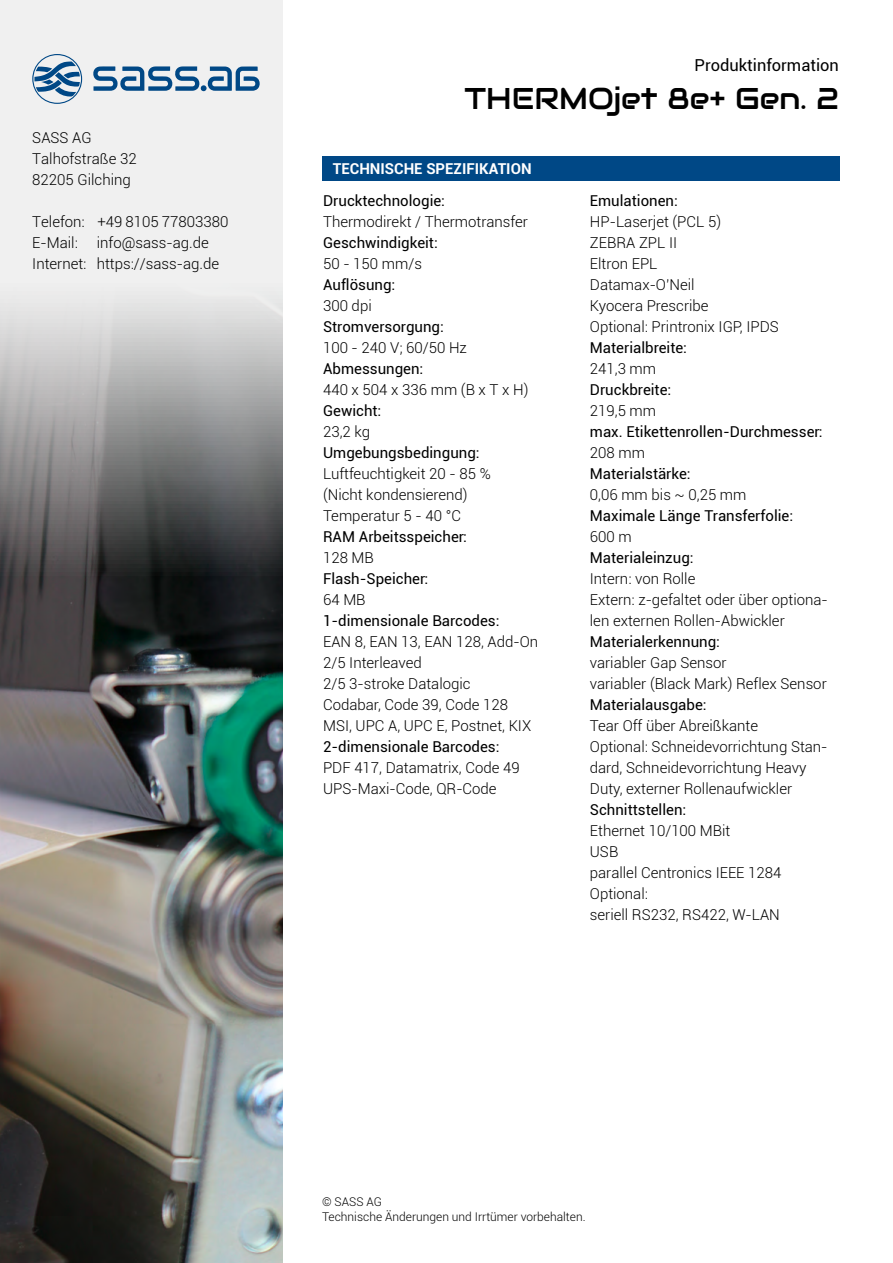
<style>
.page{position:relative;width:893px;height:1263px;background:#fff}
.page>*{position:absolute;margin:0;border:0;box-sizing:border-box;transform-origin:0 0}
.t1{font:30px "Audiowide";color:#000}
.t2{font:16.5px "Roboto";color:#000}
.t3{font:300 15px/21px "Roboto";color:#000}
.t4{font:15px "Roboto";color:#000}
.t5{font:700 15px "Roboto";color:#fff}
.t6{font:300 12px/14.4px "Roboto";color:#000}
</style>
<div class="page">
<div style="left:0;top:0;width:283px;height:1263px;background:#f0f0f0"></div>
<img style="left:0;top:303px;width:283px;height:960px">
<svg style="left:93px;top:66px;width:167px;height:25px"></svg>
<svg style="left:32px;top:54px;width:50px;height:50px"></svg>
<div style="left:322px;top:156px;width:518px;height:25px;background:#004886"></div>
<p class="t3" style="left:32px;top:127px;width:106px">SASS AG<br>Talhofstraße 32<br>82205 Gilching</p>
<p class="t3" style="left:32px;top:211px;width:198px">Telefon: +49 8105 77803380<br>E-Mail:</p>
<p class="t3" style="left:32px;top:232px;width:188px;text-indent:65px">info@sass-ag.de<br>Internet: https://sass-ag.de</p>
<p class="t2" style="left:695px;top:54px;width:146px">Produktinformation</p>
<h1 class="t1" style="left:464px;top:79px;width:376px">THERMOjet 8e+ Gen. 2</h1>
<p class="t5" style="left:333px;top:158px;width:200px">TECHNISCHE SPEZIFIKATION</p>
<p class="t4" style="left:323px;top:190px;width:123px">Drucktechnologie:</p>
<p class="t3" style="left:323px;top:211px;width:206px">Thermodirekt / Thermotransfer</p>
<p class="t4" style="left:323px;top:232px;width:116px">Geschwindigkeit:</p>
<p class="t3" style="left:323px;top:253px;width:100px">50 - 150 mm/s</p>
<p class="t4" style="left:323px;top:274px;width:74px">Auflösung:</p>
<p class="t3" style="left:323px;top:295px;width:50px">300 dpi</p>
<p class="t4" style="left:323px;top:316px;width:122px">Stromversorgung:</p>
<p class="t3" style="left:323px;top:337px;width:145px">100 - 240 V; 60/50 Hz</p>
<p class="t4" style="left:323px;top:358px;width:102px">Abmessungen:</p>
<p class="t3" style="left:323px;top:379px;width:207px">440 x 504 x 336 mm (B x T x H)</p>
<p class="t4" style="left:323px;top:400px;width:60px">Gewicht:</p>
<p class="t3" style="left:323px;top:421px;width:49px">23,2 kg</p>
<p class="t4" style="left:323px;top:442px;width:158px">Umgebungsbedingung:</p>
<p class="t3" style="left:323px;top:463px;width:169px">Luftfeuchtigkeit 20 - 85 % (Nicht kondensierend)<br>Temperatur 5 - 40 °C</p>
<p class="t4" style="left:323px;top:526px;width:145px">RAM Arbeitsspeicher:</p>
<p class="t3" style="left:323px;top:547px;width:52px">128 MB</p>
<p class="t4" style="left:323px;top:568px;width:107px">Flash-Speicher:</p>
<p class="t3" style="left:323px;top:589px;width:44px">64 MB</p>
<p class="t4" style="left:323px;top:610px;width:178px">1-dimensionale Barcodes:</p>
<p class="t3" style="left:323px;top:631px;width:217px">EAN 8, EAN 13, EAN 128, Add-On<br>2/5 Interleaved<br>2/5 3-stroke Datalogic<br>Codabar, Code 39, Code 128<br>MSI, UPC A, UPC E, Postnet, KIX</p>
<p class="t4" style="left:323px;top:736px;width:178px">2-dimensionale Barcodes:</p>
<p class="t3" style="left:323px;top:757px;width:198px">PDF 417, Datamatrix, Code 49<br>UPS-Maxi-Code, QR-Code</p>
<p class="t4" style="left:590px;top:190px;width:89px">Emulationen:</p>
<p class="t3" style="left:590px;top:211px;width:190px">HP-Laserjet (PCL 5)<br>ZEBRA ZPL II<br>Eltron EPL<br>Datamax-O’Neil<br>Kyocera Prescribe<br>Optional: Printronix IGP, IPDS</p>
<p class="t4" style="left:590px;top:337px;width:99px">Materialbreite:</p>
<p class="t3" style="left:590px;top:358px;width:68px">241,3 mm</p>
<p class="t4" style="left:590px;top:379px;width:83px">Druckbreite:</p>
<p class="t3" style="left:590px;top:400px;width:68px">219,5 mm</p>
<p class="t4" style="left:590px;top:421px;width:234px">max. Etikettenrollen-Durchmesser:</p>
<p class="t3" style="left:590px;top:442px;width:57px">208 mm</p>
<p class="t4" style="left:590px;top:463px;width:102px">Materialstärke:</p>
<p class="t3" style="left:590px;top:484px;width:158px">0,06 mm bis ~ 0,25 mm</p>
<p class="t4" style="left:590px;top:505px;width:205px">Maximale Länge Transferfolie:</p>
<p class="t3" style="left:590px;top:526px;width:43px">600 m</p>
<p class="t4" style="left:590px;top:547px;width:105px">Materialeinzug:</p>
<p class="t3" style="left:590px;top:568px;width:239px">Intern: von Rolle<br>Extern: z-gefaltet oder über optiona&shy;len externen Rollen-Abwickler</p>
<p class="t4" style="left:590px;top:631px;width:132px">Materialerkennung:</p>
<p class="t3" style="left:590px;top:652px;width:238px">variabler Gap Sensor<br>variabler (Black Mark) Reflex Sensor</p>
<p class="t4" style="left:590px;top:694px;width:118px">Materialausgabe:</p>
<p class="t3" style="left:590px;top:715px;width:239px">Tear Off über Abreißkante<br>Optional: Schneidevorrichtung Stan&shy;dard, Schneidevorrichtung Heavy Duty, externer Rollenaufwickler</p>
<p class="t4" style="left:590px;top:799px;width:98px">Schnittstellen:</p>
<p class="t3" style="left:590px;top:820px;width:193px">Ethernet 10/100 MBit<br>USB<br>parallel Centronics IEEE 1284<br>Optional:<br>seriell RS232, RS422, W-LAN</p>
<p class="t6" style="left:322px;top:1194px;width:265px">© SASS AG<br>Technische Änderungen und Irrtümer vorbehalten.</p>
</div>
